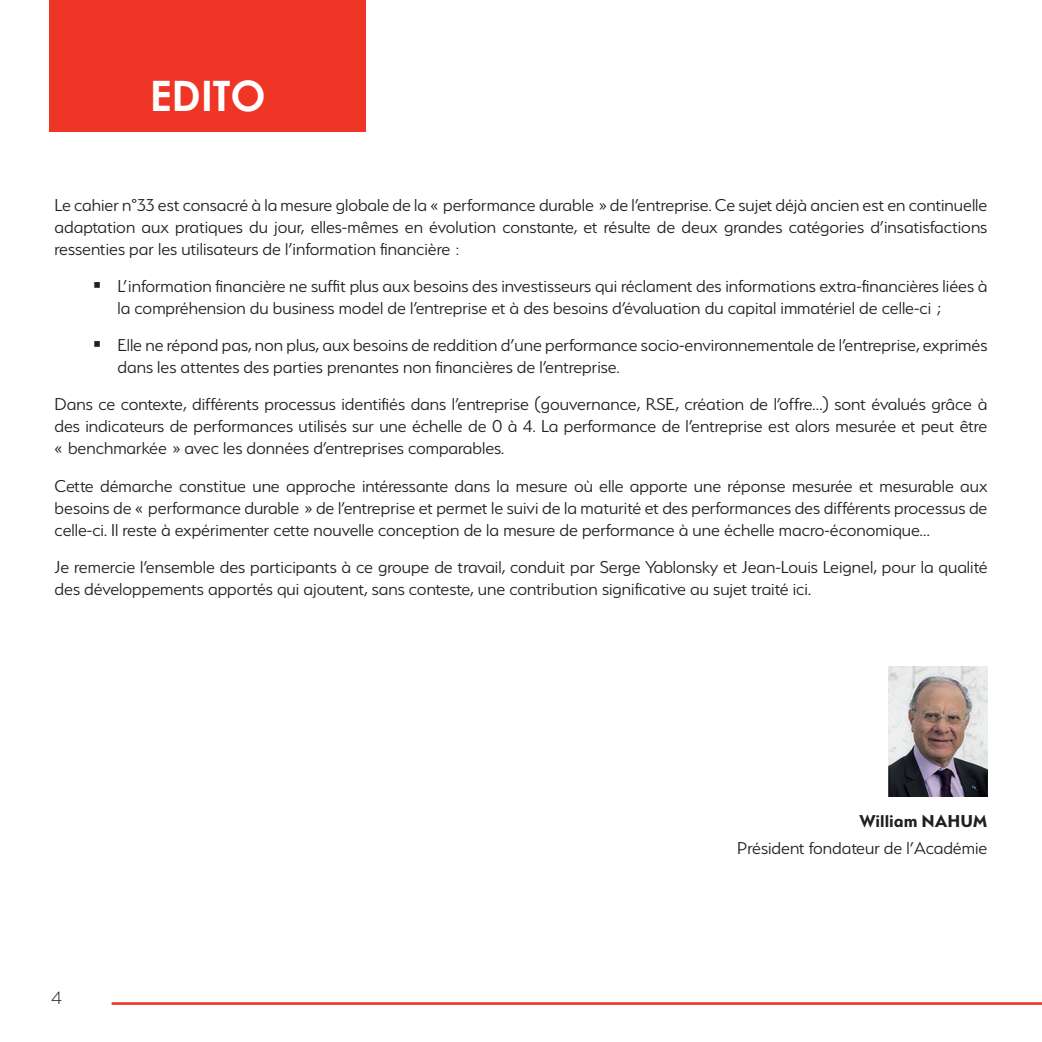
<style>
.page{position:relative;width:1042px;height:1042px;background:#fff}
.page>*{position:absolute;margin:0;border:0;box-sizing:border-box;transform-origin:0 0}
.t1{font:700 42px "Century Gothic";color:#fff}
.t2{font:300 19.25px/22.2px "Serenity";color:#231f20;text-align:justify}
.t3{font:700 19.25px "Serenity";color:#231f20}
.t4{font:300 17.5px "Gotham";color:#231f20}
.s1{font-size:17.5px}
</style>
<div class="page">
<div style="left:50px;top:0;width:316px;height:131px;background:#ee3526"></div>
<hr style="left:112px;top:1002px;width:930px;height:3px;background:#ee3526">
<img style="left:888px;top:666px;width:99px;height:130px">
<h1 class="t1" style="left:150px;top:64px;width:117px">EDITO</h1>
<p class="t2" style="left:55px;top:193px;width:934px">Le cahier n°33 est consacré à la mesure globale de la « performance durable » de l’entreprise. Ce sujet déjà ancien est en continuelle adaptation aux pratiques du jour, elles-mêmes en évolution constante, et résulte de deux grandes catégories d’insatisfactions ressenties par les utilisateurs de l’information financière <span class="s1">:</span></p>
<p class="t2" style="left:118px;top:275px;width:871px;text-indent:-25px">▪ L’information financière ne suffit plus aux besoins des investisseurs qui réclament des informations extra-financières liées à la compréhension du business model de l’entreprise et à des besoins d’évaluation du capital immatériel de celle-ci ;</p>
<p class="t2" style="left:118px;top:334px;width:871px;text-indent:-25px">▪ Elle ne répond pas, non plus, aux besoins de reddition d’une performance socio-environnementale de l’entreprise, exprimés dans les attentes des parties prenantes non financières de l’entreprise.</p>
<p class="t2" style="left:55px;top:393px;width:934px">Dans ce contexte, différents processus identifiés dans l’entreprise (gouvernance, RSE, création de l’offre…) sont évalués grâce à des indicateurs de performances utilisés sur une échelle de 0 à 4. La performance de l’entreprise est alors mesurée et peut être « benchmarkée » avec les données d’entreprises comparables.</p>
<p class="t2" style="left:55px;top:474px;width:934px">Cette démarche constitue une approche intéressante dans la mesure où elle apporte une réponse mesurée et mesurable aux besoins de « performance durable » de l’entreprise et permet le suivi de la maturité et des performances des différents processus de celle-ci. Il reste à expérimenter cette nouvelle conception de la mesure de performance à une échelle macro-économique…</p>
<p class="t2" style="left:55px;top:556px;width:934px">Je remercie l’ensemble des participants à ce groupe de travail, conduit par Serge Yablonsky et Jean-Louis Leignel, pour la qualité des développements apportés qui ajoutent, sans conteste, une contribution significative au sujet traité ici.</p>
<p class="t4" style="left:51px;top:986px;width:13px">4</p>
<p class="t3" style="left:859px;top:810px;width:129px">William NAHUM</p>
<p class="t2" style="left:737px;top:836px;width:252px">Président fondateur de l’Académie</p>
</div>
